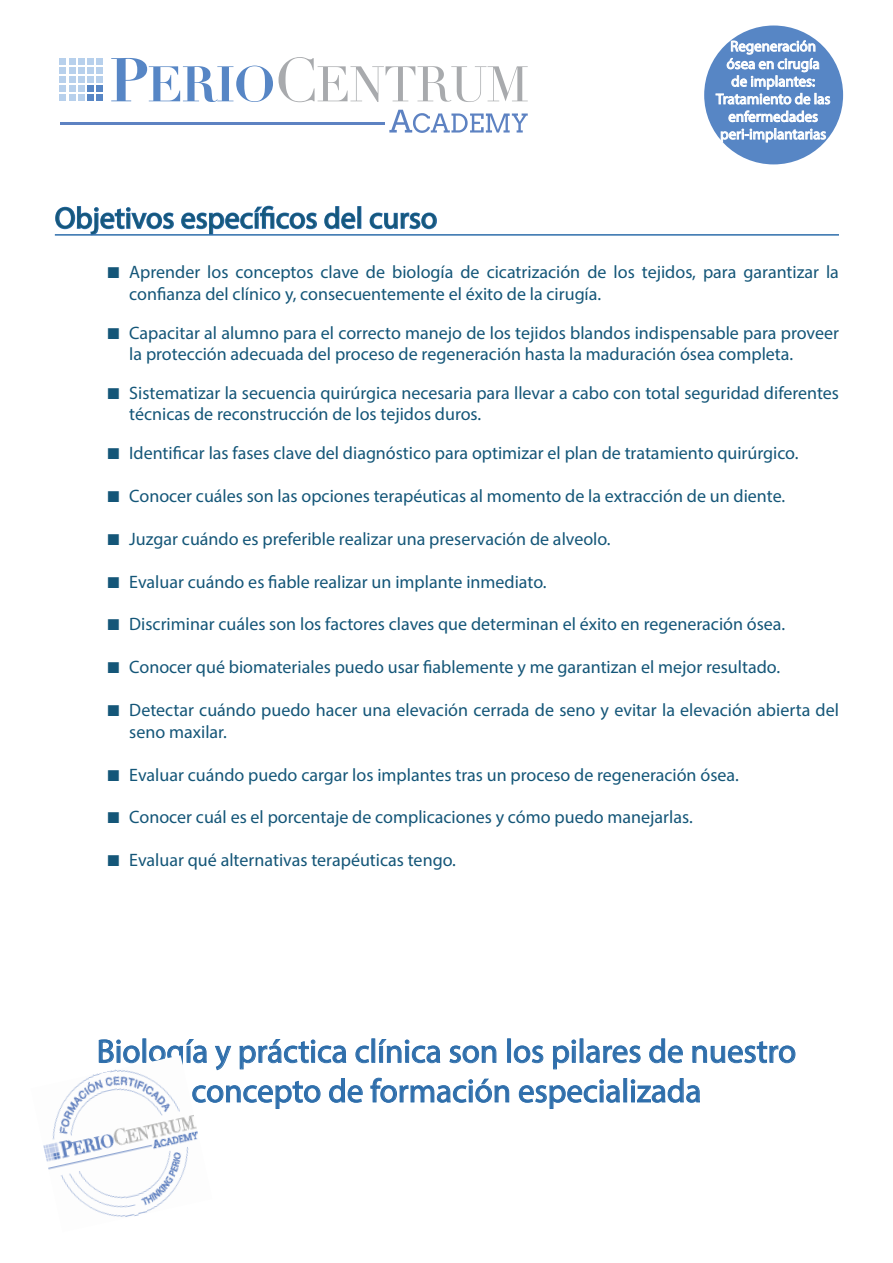
<style>
.page{position:relative;width:893px;height:1263px;background:#fff}
.page>*{position:absolute;margin:0;border:0;box-sizing:border-box;transform-origin:0 0}
.t1{font:33px/39.6px "Myriad Pro";color:#2e6eab;text-align:center}
.t2{font:30px "Myriad Pro";color:#145678}
.t3{font:18px/21.6px "Myriad Pro";color:#145678}
.t4{font:14.85px/17.5px "Myriad Pro";color:#fff;text-align:center}
.s1{font-family:"Andale Mono"}
</style>
<div class="page">
<div style="left:704px;top:26px;width:139px;height:138px;background:#5786c5;border-radius:50%"></div>
<svg style="left:716px;top:40px;width:114px;height:102px"></svg>
<svg style="left:111px;top:57px;width:417px;height:45px"></svg>
<div style="left:96px;top:58px;width:7px;height:6px;background:#b7d0ec"></div>
<div style="left:96px;top:67px;width:7px;height:7px;background:#b7d0ec"></div>
<div style="left:87px;top:58px;width:7px;height:6px;background:#b7d0ec"></div>
<div style="left:87px;top:67px;width:7px;height:7px;background:#b7d0ec"></div>
<div style="left:96px;top:76px;width:7px;height:7px;background:#b7d0ec"></div>
<div style="left:96px;top:85px;width:7px;height:7px;background:#5786c5"></div>
<div style="left:87px;top:76px;width:7px;height:7px;background:#b7d0ec"></div>
<div style="left:87px;top:85px;width:7px;height:7px;background:#5786c5"></div>
<div style="left:96px;top:95px;width:7px;height:6px;background:#5786c5"></div>
<div style="left:87px;top:95px;width:7px;height:6px;background:#5786c5"></div>
<div style="left:78px;top:58px;width:7px;height:6px;background:#b7d0ec"></div>
<div style="left:78px;top:67px;width:7px;height:7px;background:#b7d0ec"></div>
<div style="left:69px;top:58px;width:7px;height:6px;background:#b7d0ec"></div>
<div style="left:69px;top:67px;width:7px;height:7px;background:#b7d0ec"></div>
<div style="left:78px;top:76px;width:7px;height:7px;background:#b7d0ec"></div>
<div style="left:78px;top:85px;width:7px;height:7px;background:#b7d0ec"></div>
<div style="left:69px;top:76px;width:7px;height:7px;background:#b7d0ec"></div>
<div style="left:69px;top:85px;width:7px;height:7px;background:#b7d0ec"></div>
<div style="left:78px;top:95px;width:7px;height:6px;background:#b7d0ec"></div>
<div style="left:69px;top:95px;width:7px;height:6px;background:#b7d0ec"></div>
<svg style="left:60px;top:58px;width:6px;height:6px"></svg>
<div style="left:60px;top:67px;width:6px;height:7px;background:#b7d0ec"></div>
<div style="left:60px;top:76px;width:6px;height:7px;background:#b7d0ec"></div>
<div style="left:60px;top:85px;width:6px;height:7px;background:#b7d0ec"></div>
<svg style="left:60px;top:95px;width:6px;height:6px"></svg>
<svg style="left:389px;top:110px;width:139px;height:23px"></svg>
<hr style="left:60px;top:122px;width:324px;height:2px;background:#5d82c2">
<svg style="left:54px;top:205px;width:302px;height:31px"></svg>
<div style="left:357px;top:206px;width:4px;height:23px;border:2px solid #2e6eab"></div>
<svg style="left:369px;top:212px;width:68px;height:18px"></svg>
<hr style="left:55px;top:234px;width:784px;height:2px;background:#2e6eab">
<svg style="left:98px;top:1039px;width:42px;height:16px"></svg>
<svg style="left:149px;top:1038px;width:647px;height:71px"></svg>
<img style="left:62px;top:1055px;width:129px;height:48px">
<img style="left:43px;top:1103px;width:159px;height:67px">
<img style="left:52px;top:1150px;width:150px;height:48px">
<img style="left:77px;top:1198px;width:91px;height:19px">
<p class="t4" style="left:716px;top:37px;width:116px">Regeneración ósea en cirugía<br>de implantes:<br>Tratamiento de las enfermedades peri-implantarias</p>
<p class="t2" style="left:55px;top:200px;width:384px">Objetivos específicos del curso</p>
<p class="t3" style="left:129px;top:261px;width:711px;text-indent:-21px"><span class="s1">■</span> Aprender los conceptos clave de biología de cicatrización de los tejidos, para garantizar la confianza del clínico y, consecuentemente el éxito de la cirugía.</p>
<p class="t3" style="left:129px;top:321px;width:711px;text-indent:-21px"><span class="s1">■</span> Capacitar al alumno para el correcto manejo de los tejidos blandos indispensable para proveer la protección adecuada del proceso de regeneración hasta la maduración ósea completa.</p>
<p class="t3" style="left:129px;top:382px;width:711px;text-indent:-21px"><span class="s1">■</span> Sistematizar la secuencia quirúrgica necesaria para llevar a cabo con total seguridad diferentes técnicas de reconstrucción de los tejidos duros.</p>
<p class="t3" style="left:108px;top:442px;width:692px"><span class="s1">■</span> Identificar las fases clave del diagnóstico para optimizar el plan de tratamiento quirúrgico.</p>
<p class="t3" style="left:108px;top:485px;width:679px"><span class="s1">■</span> Conocer cuáles son las opciones terapéuticas al momento de la extracción de un diente.</p>
<p class="t3" style="left:108px;top:527px;width:504px"><span class="s1">■</span> Juzgar cuándo es preferible realizar una preservación de alveolo.</p>
<p class="t3" style="left:108px;top:570px;width:440px"><span class="s1">■</span> Evaluar cuándo es fiable realizar un implante inmediato.</p>
<p class="t3" style="left:108px;top:613px;width:679px"><span class="s1">■</span> Discriminar cuáles son los factores claves que determinan el éxito en regeneración ósea.</p>
<p class="t3" style="left:108px;top:656px;width:674px"><span class="s1">■</span> Conocer qué biomateriales puedo usar fiablemente y me garantizan el mejor resultado.</p>
<p class="t3" style="left:129px;top:699px;width:711px;text-indent:-21px"><span class="s1">■</span> Detectar cuándo puedo hacer una elevación cerrada de seno y evitar la elevación abierta del seno maxilar.</p>
<p class="t3" style="left:108px;top:763px;width:632px"><span class="s1">■</span> Evaluar cuándo puedo cargar los implantes tras un proceso de regeneración ósea.</p>
<p class="t3" style="left:108px;top:806px;width:586px"><span class="s1">■</span> Conocer cuál es el porcentaje de complicaciones y cómo puedo manejarlas.</p>
<p class="t3" style="left:108px;top:849px;width:349px"><span class="s1">■</span> Evaluar qué alternativas terapéuticas tengo.</p>
<p class="t1" style="left:97px;top:1031px;width:701px">Biología y práctica clínica son los pilares de nuestro concepto de formación especializada</p>
</div>
